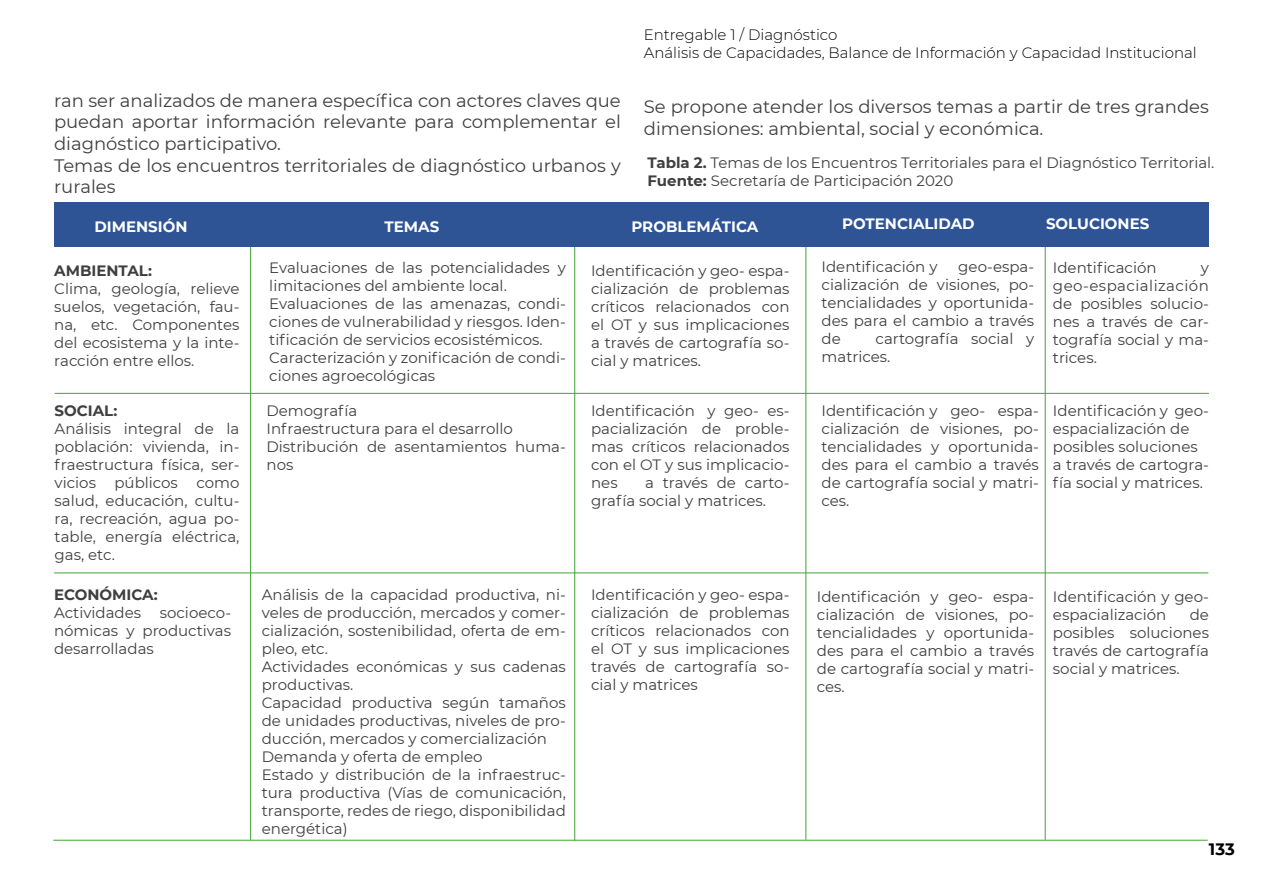
<style>
.page{position:relative;width:1263px;height:893px;background:#fff}
.page>*{position:absolute;margin:0;border:0;box-sizing:border-box;transform-origin:0 0}
.t1{font:18px/21.6px "Montserrat";color:#3f3f3f}
.t2{font:700 16.5px "Montserrat";color:#000}
.t3{font:15px/18px "Montserrat";color:#3f3f3f;text-align:justify}
.t4{font:300 15px/18px "Montserrat";color:#000}
.t5{font:700 15px "Montserrat";color:#fff}
.t6{font:700 15px "Montserrat";color:#3f3f3f}
.s1{font-weight:700}
</style>
<div class="page">
<hr style="left:250px;top:239px;width:1px;height:601px;background:#3fa535">
<hr style="left:574px;top:245px;width:1px;height:596px;background:#3fa535">
<hr style="left:805px;top:239px;width:1px;height:601px;background:#3fa535">
<hr style="left:1045px;top:231px;width:1px;height:609px;background:#3fa535">
<div style="left:55px;top:202px;width:1154px;height:45px;background:#2f5496"></div>
<hr style="left:55px;top:393px;width:1154px;height:1px;background:#3fa535">
<hr style="left:54px;top:572px;width:1154px;height:1px;background:#3fa535">
<hr style="left:53px;top:840px;width:1155px;height:1px;background:#3fa535">
<p class="t4" style="left:644px;top:26px;width:554px">Entregable 1 / Diagnóstico<br>Análisis de Capacidades, Balance de Información y Capacidad Institucional</p>
<p class="t1" style="left:54px;top:89px;width:568px">ran ser analizados de manera específica con actores claves que puedan aportar información relevante para complementar el diagnóstico participativo.<br>Temas de los encuentros territoriales de diagnóstico urbanos y rurales</p>
<p class="t1" style="left:644px;top:95px;width:567px">Se propone atender los diversos temas a partir de tres grandes dimensiones: ambiental, social y económica.</p>
<p class="t5" style="left:94px;top:216px;width:95px">DIMENSIÓN</p>
<p class="t5" style="left:385px;top:216px;width:56px">TEMAS</p>
<p class="t5" style="left:631px;top:216px;width:128px">PROBLEMÁTICA</p>
<p class="t5" style="left:842px;top:213px;width:134px">POTENCIALIDAD</p>
<p class="t5" style="left:1046px;top:213px;width:105px">SOLUCIONES</p>
<p class="t6" style="left:54px;top:260px;width:99px">AMBIENTAL:</p>
<p class="t3" style="left:54px;top:279px;width:187px">Clima, geología, relieve suelos, vegetación, fau&shy;na, etc. Componentes del ecosistema y la inte&shy;racción entre ellos.</p>
<p class="t3" style="left:647px;top:153px;width:568px"><span class="s1">Tabla 2.</span> Temas de los Encuentros Territoriales para el Diagnóstico Territorial.<br><span class="s1">Fuente:</span> Secretaría de Participación 2020</p>
<p class="t3" style="left:269px;top:258px;width:298px;text-align:left">Evaluaciones de las potencialidades y limitaciones del ambiente local.<br>Evaluaciones de las amenazas, condi&shy;ciones de vulnerabilidad y riesgos. Iden&shy;tificación de servicios ecosistémicos.<br>Caracterización y zonificación de condi&shy;ciones agroecológicas</p>
<p class="t3" style="left:591px;top:261px;width:200px">Identificación y geo- espa&shy;cialización de problemas críticos relacionados con el OT y sus implicaciones a través de cartografía so&shy;cial y matrices.</p>
<p class="t3" style="left:821px;top:257px;width:118px">Identificación y</p>
<p class="t3" style="left:1053px;top:258px;width:105px">Identificación</p>
<p class="t3" style="left:821px;top:257px;width:214px;text-indent:137px">geo-espa&shy;cialización de visiones, po&shy;tencialidades y oportunida&shy;des para el cambio a través de</p>
<p class="t3" style="left:1053px;top:258px;width:158px;text-indent:148px">y geo-espacialización de posibles solucio&shy;nes a través de car&shy;tografía social y ma&shy;trices.</p>
<p class="t3" style="left:821px;top:329px;width:214px;text-indent:54px">cartografía social y matrices.</p>
<p class="t6" style="left:55px;top:400px;width:64px">SOCIAL:</p>
<p class="t3" style="left:55px;top:419px;width:186px">Análisis integral de la población: vivienda, in&shy;fraestructura física, ser&shy;vicios públicos como salud, educación, cultu&shy;ra, recreación, agua po&shy;table, energía eléctrica, gas, etc.</p>
<p class="t6" style="left:54px;top:584px;width:105px">ECONÓMICA:</p>
<p class="t3" style="left:54px;top:603px;width:179px">Actividades socioeco&shy;nómicas y productivas desarrolladas</p>
<p class="t3" style="left:266px;top:401px;width:301px;text-align:left">Demografía<br>Infraestructura para el desarrollo<br>Distribución de asentamientos huma&shy;nos</p>
<p class="t3" style="left:591px;top:401px;width:200px">Identificación y geo- es&shy;pacialización de proble&shy;mas críticos relacionados con el OT y sus implicacio&shy;nes</p>
<p class="t3" style="left:591px;top:473px;width:200px;text-indent:54px">a través de carto&shy;grafía social y matrices.</p>
<p class="t3" style="left:821px;top:401px;width:219px">Identificación y geo- espa&shy;cialización de visiones, po&shy;tencialidades y oportunida&shy;des para el cambio a través de cartografía social y matri&shy;ces.</p>
<p class="t3" style="left:1053px;top:401px;width:158px;text-align:left">Identificación y geo&shy;espacialización de posibles soluciones a través de cartogra&shy;fía social y matrices.</p>
<p class="t3" style="left:262px;top:585px;width:306px;text-align:left">Análisis de la capacidad productiva, ni&shy;veles de producción, mercados y comer&shy;cialización, sostenibilidad, oferta de em&shy;pleo, etc.<br>Actividades económicas y sus cadenas productivas.<br>Capacidad productiva según tamaños de unidades productivas, niveles de pro&shy;ducción, mercados y comercialización Demanda y oferta de empleo<br>Estado y distribución de la infraestruc&shy;tura productiva (Vías de comunicación, transporte, redes de riego, disponibilidad energética)</p>
<p class="t3" style="left:591px;top:585px;width:200px">Identificación y geo- espa&shy;cialización de problemas críticos relacionados con el OT y sus implicaciones través de cartografía so&shy;cial y matrices</p>
<p class="t3" style="left:817px;top:587px;width:219px">Identificación y geo- espa&shy;cialización de visiones, po&shy;tencialidades y oportunida&shy;des para el cambio a través de cartografía social y matri&shy;ces.</p>
<p class="t3" style="left:1053px;top:587px;width:158px">Identificación y geo&shy;espacialización</p>
<p class="t3" style="left:1053px;top:605px;width:158px;text-indent:137px">de posibles soluciones través de cartografía social y matrices.</p>
<p class="t2" style="left:1209px;top:837px;width:27px">133</p>
</div>
